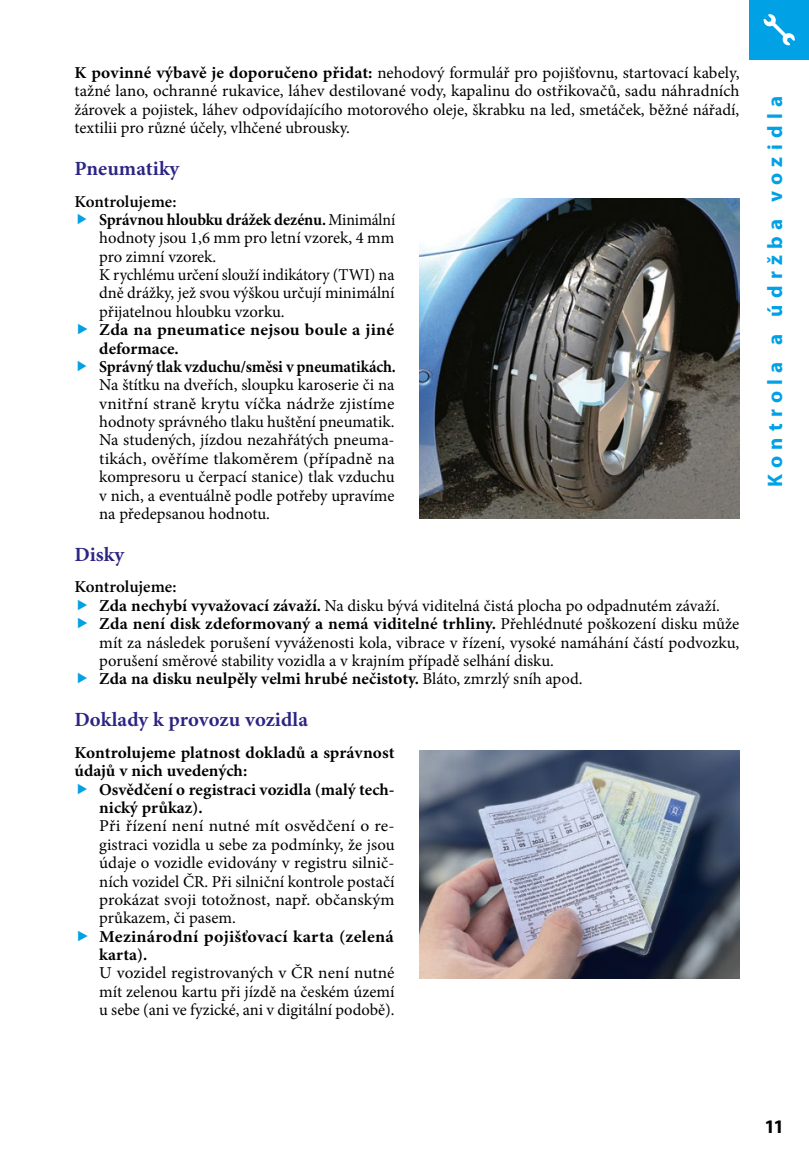
<style>
.page{position:relative;width:809px;height:1151px;background:#fff}
.page>*{position:absolute;margin:0;border:0;box-sizing:border-box;transform-origin:0 0}
.t1{font:700 21px "Myriad Pro";letter-spacing:.3em;color:#00a1e5}
.t2{font:700 20.12px "Minion Pro";color:#2c2483}
.t3{font:700 19.25px "Myriad Pro";color:#000}
.t4{font:16.62px/18.4px "Minion Pro";color:#000;text-align:justify}
.t5{font:16.62px/18.4px "Minion Pro";color:#000;text-align:justify;scale:1.05 1}
.t6{font:16.62px/18.4px "Minion Pro";color:#000;scale:.95 1}
.t7{font:700 16.62px/18.4px "Minion Pro";letter-spacing:.005em;color:#000}
.t8{font:700 16.62px/18.4px "Minion Pro";letter-spacing:.005em;color:#000;scale:1.04 1}
.t9{font:700 16.62px/18.4px "Minion Pro";letter-spacing:.005em;color:#000;scale:1.05 1}
.s1{font-weight:700}
.s2{font-weight:600}
</style>
<div class="page">
<div style="left:749px;top:0;width:60px;height:60px;background:#00a1e5"></div>
<svg style="left:763px;top:14px;width:31px;height:31px"></svg>
<img style="left:419px;top:199px;width:320px;height:320px">
<img style="left:419px;top:750px;width:320px;height:228px">
<p class="t4" style="left:74px;top:63px;width:666px"><span class="s1">K povinné výbavě je doporučeno přidat:</span> nehodový formulář pro pojišťovnu, startovací kabely, tažné lano, ochranné rukavice, láhev destilované vody, kapalinu do ostřikovačů, sadu náhradních žárovek a pojistek, láhev odpovídajícího motorového oleje, škrabku na led, smetáček, běžné nářadí, textilii pro různé účely, vlhčené ubrousky.</p>
<p class="t2" style="left:74px;top:157px;width:106px">Pneumatiky</p>
<p class="t6" style="left:99px;top:192px;width:313px;text-indent:-25px"><span class="s2">Kontrolujeme:<br></span><span class="s1">Správnou hloubku drážek dezénu.</span> Minimální hodnoty jsou 1,6 mm pro letní vzorek, 4 mm pro zimní vzorek.<br>K rychlému určení slouží indikátory (TWI) na dně drážky, jež svou výškou určují minimální přijatelnou hloubku vzorku.</p>
<p class="t8" style="left:99px;top:321px;width:287px">Zda na pneumatice nejsou boule a jiné deformace.<br>Správný tlak vzduchu/směsi v pneumatikách.</p>
<p class="t4" style="left:99px;top:376px;width:297px">Na štítku na dveřích, sloupku karoserie či na vnitřní straně krytu víčka nádrže zjistíme hodnoty správného tlaku huštění pneumatik.<br>Na studených, jízdou nezahřátých pneuma&shy;tikách, ověříme tlakoměrem (případně na kompresoru u čerpací stanice) tlak vzduchu v nich, a eventuálně podle potřeby upravíme na předepsanou hodnotu.</p>
<p class="t2" style="left:74px;top:542px;width:51px">Disky</p>
<p class="t4" style="left:99px;top:578px;width:641px;text-align:left;text-indent:-25px"><span class="s2">Kontrolujeme:<br></span><span class="s1">Zda nechybí vyvažovací závaží.</span> Na disku bývá viditelná čistá plocha po odpadnutém závaží.<br><span class="s1">Zda není disk zdeformovaný a nemá viditelné trhliny.</span> Přehlédnuté poškození disku může mít za následek porušení vyváženosti kola, vibrace v řízení, vysoké namáhání částí podvozku, porušení směrové stability vozidla a v krajním případě selhání disku.<br><span class="s1">Zda na disku neulpěly velmi hrubé nečistoty.</span> Bláto, zmrzlý sníh apod.</p>
<p class="t2" style="left:74px;top:708px;width:235px">Doklady k provozu vozidla</p>
<p class="t7" style="left:74px;top:744px;width:321px">Kontrolujeme platnost dokladů a správnost údajů v nich uvedených:</p>
<p class="t7" style="left:99px;top:780px;width:297px">Osvědčení o registraci vozidla (malý tech‑ nický průkaz).</p>
<p class="t5" style="left:99px;top:817px;width:283px">Při řízení není nutné mít osvědčení o re&shy;gistraci vozidla u sebe za podmínky, že jsou údaje o vozidle evidovány v registru silnič&shy;ních vozidel ČR. Při silniční kontrole postačí prokázat svoji totožnost, např. občanským průkazem, či pasem.</p>
<p class="t9" style="left:99px;top:927px;width:282px">Mezinárodní pojišťovací karta (zelená karta).</p>
<p class="t4" style="left:99px;top:964px;width:297px">U vozidel registrovaných v ČR není nutné mít zelenou kartu při jízdě na českém území u sebe (ani ve fyzické, ani v digitální podobě).</p>
<p class="t1" style="left:761px;top:487px;width:392px;rotate:-90deg">Kontrola a údržba vozidla</p>
<p class="t3" style="left:764px;top:1114px;width:21px">11</p>
</div>
